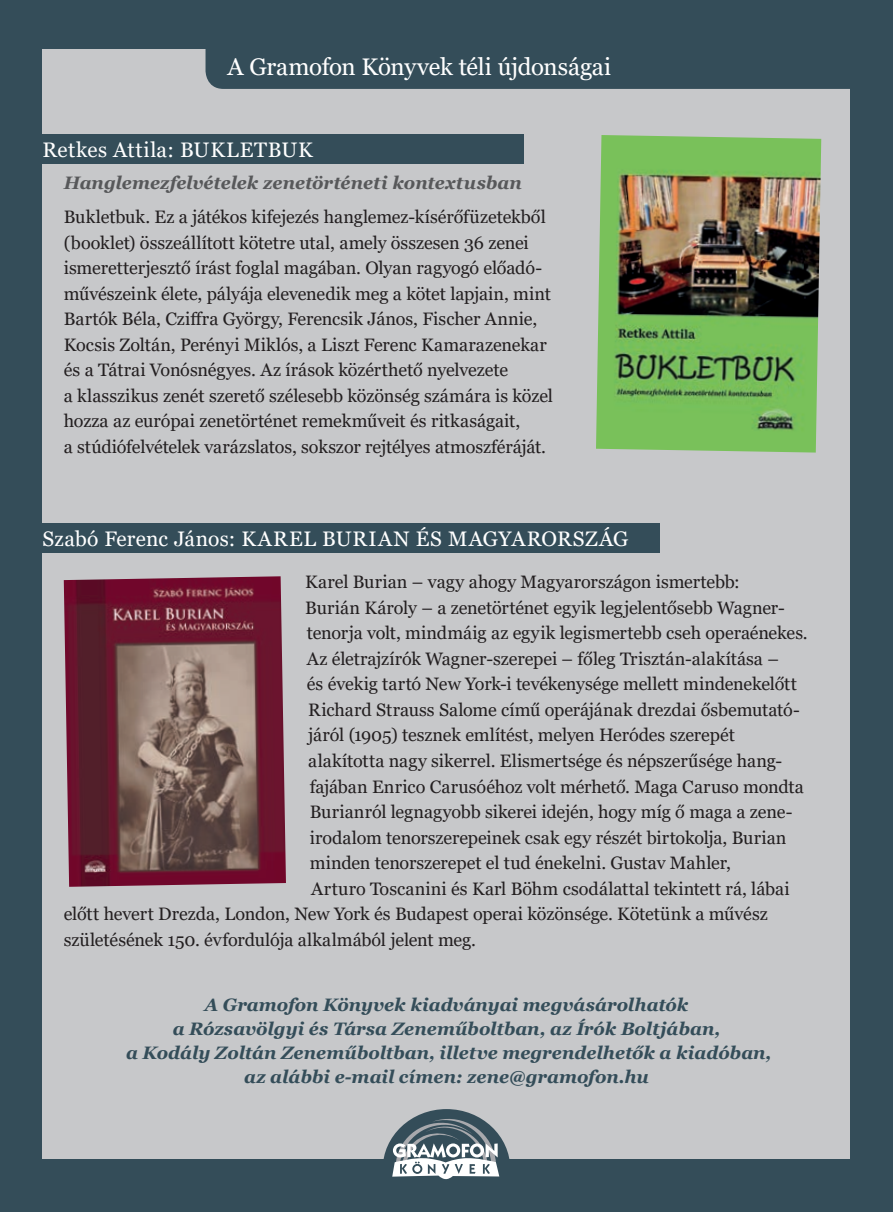
<style>
.page{position:relative;width:893px;height:1212px;background:#344d59}
.page>*{position:absolute;margin:0;border:0;box-sizing:border-box;transform-origin:0 0}
.t1{font:24px "Georgia";letter-spacing:-.015em;color:#fff}
.t2{font:21px "Georgia";letter-spacing:.02em;color:#fff}
.t3{font:21px "Georgia";letter-spacing:.05em;color:#fff}
.t4{font:18px/25.5px "Georgia";letter-spacing:-.005em;color:#231f20}
.t5{font:italic 700 18px/24px "Georgia";color:#344d59;text-align:center}
.t6{font:italic 700 18px "Georgia";letter-spacing:-.005em;color:#57585a}
</style>
<div class="page">
<div style="left:43px;top:49px;width:807px;height:1110px;background:#c7c8ca"></div>
<div style="left:206px;top:49px;width:644px;height:40px;background:#344d59"></div>
<div style="left:34px;top:134px;width:489px;height:30px;background:#344d59"></div>
<div style="left:34px;top:523px;width:625px;height:30px;background:#344d59"></div>
<img style="left:596px;top:135px;width:225px;height:318px">
<svg style="left:383px;top:1109px;width:127px;height:71px"></svg>
<img style="left:64px;top:576px;width:222px;height:311px">
<h1 class="t1" style="left:227px;top:53px;width:385px">A Gramofon Könyvek téli újdonságai</h1>
<p class="t2" style="left:43px;top:137px;width:183px">Retkes Attila: Bukletb</p>
<p class="t2" style="left:281px;top:137px;width:29px">uk</p>
<p class="t6" style="left:64px;top:171px;width:460px">Hanglemezfelvételek zenetörténeti kontextusban</p>
<p class="t4" style="left:64px;top:204px;width:491px">Bukletbuk. Ez a játékos kifejezés hanglemez-kísérőfüzetekből (booklet) összeállított kötetre utal, amely összesen 36 zenei ismeretterjesztő írást foglal magában. Olyan ragyogó előadó&shy;művészeink élete, pályája elevenedik meg a kötet lapjain, mint Bartók Béla, Cziffra György, Ferencsik János, Fischer Annie, Kocsis Zoltán, Perényi Miklós, a Liszt Ferenc Kamarazenekar és a Tátrai Vonósnégyes. Az írások közérthető nyelvezete<br>a klasszikus zenét szerető szélesebb közönség számára is közel hozza az európai zenetörténet remekműveit és ritkaságait,<br>a stúdiófelvételek varázslatos, sokszor rejtélyes atmoszféráját.</p>
<p class="t2" style="left:43px;top:526px;width:232px">Szabó Ferenc János: Karel</p>
<p class="t3" style="left:322px;top:526px;width:205px">Burian és Magyarorsz</p>
<p class="t2" style="left:599px;top:526px;width:26px">ág</p>
<p class="t4" style="left:305px;top:570px;width:436px">Karel Burian – vagy ahogy Magyarországon ismertebb:</p>
<p class="t4" style="left:305px;top:595px;width:481px">Burián Károly – a zenetörténet egyik legjelentősebb Wagner-</p>
<p class="t4" style="left:307px;top:621px;width:502px">tenorja volt, mindmáig az egyik legismertebb cseh operaénekes.</p>
<p class="t4" style="left:307px;top:646px;width:474px">Az életrajzírók Wagner-szerepei – főleg Trisztán-alakítása –</p>
<p class="t4" style="left:307px;top:672px;width:492px">és évekig tartó New York-i tevékenysége mellett mindenekelőtt</p>
<p class="t4" style="left:308px;top:697px;width:493px">Richard Strauss Salome című operájának drezdai ősbemutató-</p>
<p class="t4" style="left:308px;top:723px;width:428px">járól (1905) tesznek említést, melyen Heródes szerepét</p>
<p class="t4" style="left:308px;top:748px;width:475px">alakította nagy sikerrel. Elismertsége és népszerűsége hang-</p>
<p class="t4" style="left:310px;top:774px;width:496px">fajában Enrico Carusóéhoz volt mérhető. Maga Caruso mondta</p>
<p class="t4" style="left:310px;top:799px;width:484px">Burianról legnagyobb sikerei idején, hogy míg ő maga a zene-</p>
<p class="t4" style="left:310px;top:825px;width:478px">irodalom tenorszerepeinek csak egy részét birtokolja, Burian</p>
<p class="t4" style="left:310px;top:850px;width:423px">minden tenorszerepet el tud énekelni. Gustav Mahler,</p>
<p class="t4" style="left:311px;top:876px;width:480px">Arturo Toscanini és Karl Böhm csodálattal tekintett rá, lábai</p>
<p class="t4" style="left:64px;top:901px;width:705px">előtt hevert Drezda, London, New York és Budapest operai közönsége. Kötetünk a művész</p>
<p class="t4" style="left:64px;top:927px;width:414px">születésének 150. évfordulója alkalmából jelent meg.</p>
<p class="t5" style="left:126px;top:993px;width:647px">A Gramofon Könyvek kiadványai megvásárolhatók<br>a Rózsavölgyi és Társa Zeneműboltban, az Írók Boltjában,<br>a Kodály Zoltán Zeneműboltban, illetve megrendelhetők a kiadóban, az alábbi e-mail címen: zene@gramofon.hu</p>
</div>
